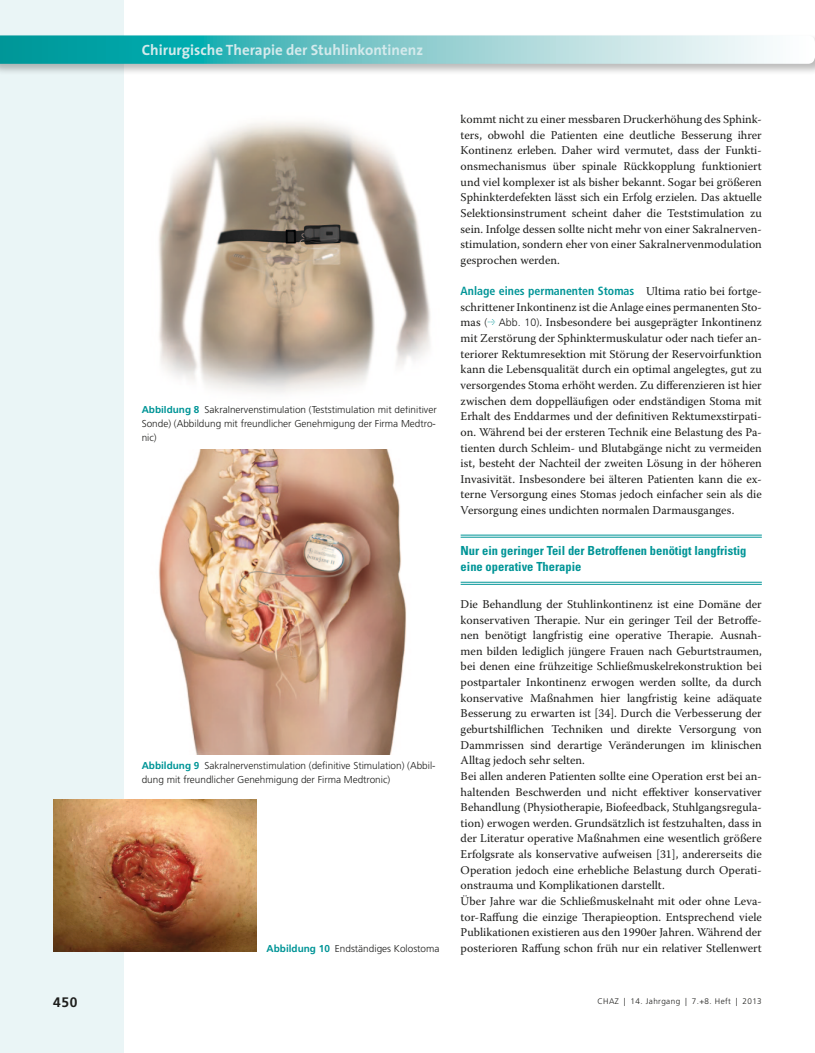
<style>
.page{position:relative;width:815px;height:1053px;background:#fff}
.page>*{position:absolute;margin:0;border:0;box-sizing:border-box;transform-origin:0 0}
.t1{font:700 15px "The Sans";color:#d4eaec}
.t2{font:700 13.75px "Frutiger LT Std";color:#1d1d1b}
.t3{font:700 condensed 12.5px/16.2px "Univers LT Std";color:#009597}
.t4{font:11.88px/15.6px "Warnock Pro";color:#1d1d1b;text-align:justify}
.t5{font:700 condensed 11.88px "Frutiger LT Std";color:#009597}
.t6{font:300 10px/13.8px "Frutiger LT Std";color:#1d1d1b;text-align:justify}
.t7{font:300 8.12px "Frutiger LT Std";letter-spacing:.05em;color:#1d1d1b}
.s1{font-weight:700;color:#009597}
.s2{font-family:"Warnock Pro";font-weight:400;font-stretch:normal;color:#1d1d1b}
.s3{font-family:"Frutiger LT Std";font-weight:300;font-size:10.62px}
</style>
<div class="page">
<div style="left:0;top:0;width:124px;height:1052px;background:#eaf5f6"></div>
<div style="left:0;top:34px;width:815px;height:42px;background:#1d1d1b;opacity:.3"></div>
<svg style="left:0;top:35px;width:815px;height:29px"></svg>
<hr style="left:461px;top:535px;width:301px;height:1px;background:#009597">
<hr style="left:461px;top:537px;width:301px;height:1px;background:#009597">
<hr style="left:461px;top:582px;width:301px;height:1px;background:#009597">
<hr style="left:461px;top:584px;width:301px;height:1px;background:#009597">
<img style="left:158px;top:122px;width:273px;height:271px">
<img style="left:158px;top:449px;width:249px;height:305px">
<img style="left:53px;top:799px;width:204px;height:152px">
<p class="t1" style="left:142px;top:38px;width:283px">Chirurgische Therapie der Stuhlinkontinenz</p>
<p class="t6" style="left:142px;top:403px;width:296px"><span class="s1">Abbildung 8</span> Sakralnervenstimulation (Teststimulation mit definitiver Sonde) (Abbildung mit freundlicher Genehmigung der Firma Medtro&shy;nic)</p>
<p class="t6" style="left:142px;top:758px;width:295px"><span class="s1">Abbildung 9</span> Sakralnervenstimulation (definitive Stimulation) (Abbil&shy;dung mit freundlicher Genehmigung der Firma Medtronic)</p>
<p class="t6" style="left:267px;top:941px;width:174px"><span class="s1">Abbildung 10</span> Endständiges Kolostoma</p>
<p class="t4" style="left:461px;top:111px;width:303px">kommt nicht zu einer messbaren Druckerhöhung des Sphink&shy;ters, obwohl die Patienten eine deutliche Besserung ihrer Kontinenz erleben. Daher wird vermutet, dass der Funkti&shy;onsmechanismus über spinale Rückkopplung funktioniert und viel komplexer ist als bisher bekannt. Sogar bei größeren Sphinkterdefekten lässt sich ein Erfolg erzielen. Das aktuelle Selektionsinstrument scheint daher die Teststimulation zu sein. Infolge dessen sollte nicht mehr von einer Sakralnerven&shy;stimulation, sondern eher von einer Sakralnervenmodulation gesprochen werden.</p>
<p class="t5" style="left:461px;top:284px;width:303px">Anlage eines permanenten Stomas <span class="s2">Ultima ratio bei fortge-</span></p>
<p class="t4" style="left:461px;top:299px;width:303px">schrittener Inkontinenz ist die Anlage eines permanenten Sto&shy;mas <span class="s3">( Abb. 10)</span>. Insbesondere bei ausgeprägter Inkontinenz mit Zerstörung der Sphinktermuskulatur oder nach tiefer an&shy;teriorer Rektumresektion mit Störung der Reservoirfunktion kann die Lebensqualität durch ein optimal angelegtes, gut zu versorgendes Stoma erhöht werden. Zu differenzieren ist hier zwischen dem doppelläufigen oder endständigen Stoma mit Erhalt des Enddarmes und der definitiven Rektumexstirpati&shy;on. Während bei der ersteren Technik eine Belastung des Pa&shy;tienten durch Schleim- und Blutabgänge nicht zu vermeiden ist, besteht der Nachteil der zweiten Lösung in der höheren Invasivität. Insbesondere bei älteren Patienten kann die ex&shy;terne Versorgung eines Stomas jedoch einfacher sein als die Versorgung eines undichten normalen Darmausganges.</p>
<p class="t3" style="left:461px;top:542px;width:287px">Nur ein geringer Teil der Betroffenen benötigt langfristig eine operative Therapie</p>
<p class="t4" style="left:461px;top:596px;width:303px;text-align:left">Die Behandlung der Stuhlinkontinenz ist eine Domäne der konservativen Therapie. Nur ein geringer Teil der Betroffe&shy;nen benötigt langfristig eine operative Therapie. Ausnah&shy;men bilden lediglich jüngere Frauen nach Geburtstraumen, bei denen eine frühzeitige Schließmuskelrekonstruktion bei postpartaler Inkontinenz erwogen werden sollte, da durch konservative Maßnahmen hier langfristig keine adäquate Besserung zu erwarten ist [34]. Durch die Verbesserung der geburtshilflichen Techniken und direkte Versorgung von Dammrissen sind derartige Veränderungen im klinischen Alltag jedoch sehr selten.<br>Bei allen anderen Patienten sollte eine Operation erst bei an&shy;haltenden Beschwerden und nicht effektiver konservativer Behandlung (Physiotherapie, Biofeedback, Stuhlgangsregula&shy;tion) erwogen werden. Grundsätzlich ist festzuhalten, dass in der Literatur operative Maßnahmen eine wesentlich größere Erfolgsrate als konservative aufweisen [31], andererseits die Operation jedoch eine erhebliche Belastung durch Operati&shy;onstrauma und Komplikationen darstellt.<br>Über Jahre war die Schließmuskelnaht mit oder ohne Leva&shy;tor-Raffung die einzige Therapieoption. Entsprechend viele Publikationen existieren aus den 1990er Jahren. Während der posterioren Raffung schon früh nur ein relativer Stellenwert</p>
<p class="t2" style="left:53px;top:994px;width:26px">450</p>
<p class="t7" style="left:597px;top:996px;width:166px">CHAZ | 14. Jahrgang | 7.+8. Heft | 2013</p>
</div>
